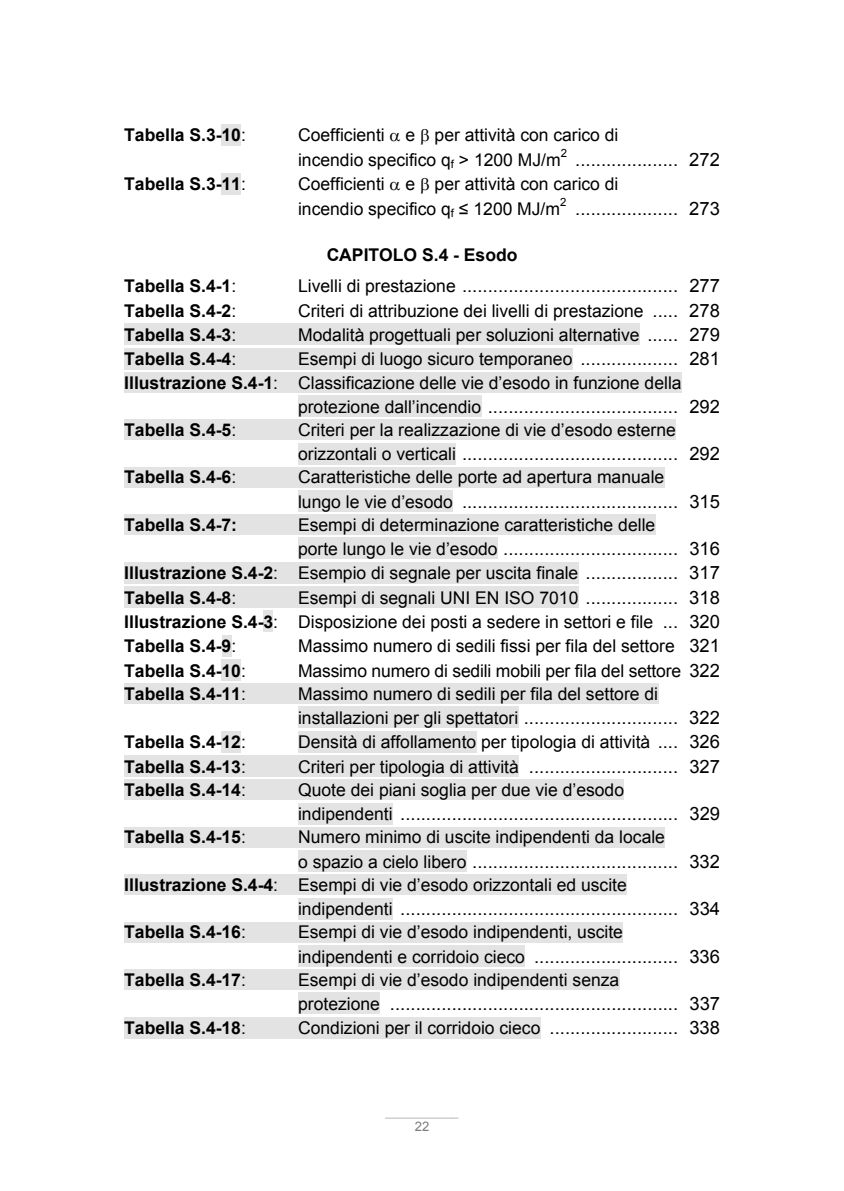
<style>
.page{position:relative;width:844px;height:1191px;background:#fff}
.page>*{position:absolute;margin:0;border:0;box-sizing:border-box;transform-origin:0 0}
.t1{font:18.38px "Arial";color:#000}
.t2{font:17.5px/24.3px "Arial";color:#000}
.t3{font:700 17.5px "Arial";color:#000}
.t4{font:13.12px "Arial";color:#bfbfbf}
.t5{font:13.12px "Arial";color:#7e7e7e}
.t6{font:11.38px "Arial";color:#000}
.s1{font-weight:400}
.s2{font-size:17.5px}
.s3{font-size:18.38px}
.s4{font-weight:700}
</style>
<div class="page">
<div style="left:222px;top:124px;width:19px;height:21px;background:#e3e3e3"></div>
<div style="left:222px;top:173px;width:19px;height:21px;background:#e3e3e3"></div>
<div style="left:124px;top:324px;width:515px;height:21px;background:#e3e3e3"></div>
<div style="left:124px;top:348px;width:448px;height:21px;background:#e3e3e3"></div>
<div style="left:124px;top:372px;width:557px;height:20px;background:#e3e3e3"></div>
<div style="left:298px;top:395px;width:183px;height:21px;background:#e3e3e3"></div>
<div style="left:124px;top:420px;width:551px;height:20px;background:#e3e3e3"></div>
<div style="left:298px;top:443px;width:157px;height:21px;background:#e3e3e3"></div>
<div style="left:124px;top:467px;width:540px;height:20px;background:#e3e3e3"></div>
<div style="left:298px;top:490px;width:155px;height:21px;background:#e3e3e3"></div>
<div style="left:124px;top:515px;width:531px;height:20px;background:#e3e3e3"></div>
<div style="left:298px;top:538px;width:199px;height:21px;background:#e3e3e3"></div>
<div style="left:124px;top:562px;width:454px;height:21px;background:#e3e3e3"></div>
<div style="left:124px;top:586px;width:454px;height:21px;background:#e3e3e3"></div>
<div style="left:263px;top:611px;width:10px;height:21px;background:#e3e3e3"></div>
<div style="left:222px;top:635px;width:9px;height:21px;background:#e3e3e3"></div>
<div style="left:222px;top:659px;width:19px;height:21px;background:#e3e3e3"></div>
<div style="left:124px;top:684px;width:534px;height:20px;background:#e3e3e3"></div>
<div style="left:298px;top:707px;width:220px;height:21px;background:#e3e3e3"></div>
<div style="left:222px;top:731px;width:19px;height:21px;background:#e3e3e3"></div>
<div style="left:298px;top:731px;width:178px;height:21px;background:#e3e3e3"></div>
<div style="left:124px;top:755px;width:395px;height:21px;background:#e3e3e3"></div>
<div style="left:124px;top:780px;width:500px;height:20px;background:#e3e3e3"></div>
<div style="left:298px;top:803px;width:94px;height:21px;background:#e3e3e3"></div>
<div style="left:124px;top:827px;width:541px;height:20px;background:#e3e3e3"></div>
<div style="left:298px;top:850px;width:168px;height:21px;background:#e3e3e3"></div>
<div style="left:124px;top:874px;width:503px;height:21px;background:#e3e3e3"></div>
<div style="left:298px;top:898px;width:94px;height:21px;background:#e3e3e3"></div>
<div style="left:124px;top:922px;width:499px;height:20px;background:#e3e3e3"></div>
<div style="left:298px;top:945px;width:227px;height:21px;background:#e3e3e3"></div>
<div style="left:124px;top:969px;width:495px;height:20px;background:#e3e3e3"></div>
<div style="left:298px;top:992px;width:82px;height:22px;background:#e3e3e3"></div>
<div style="left:124px;top:1017px;width:416px;height:21px;background:#e3e3e3"></div>
<p class="t3" style="left:124px;top:125px;width:123px">Tabella S.3-10<span class="s1">:</span></p>
<p class="t2" style="left:298px;top:123px;width:322px">Coefficienti e per attività con carico di incendio specifico q<sub>f</sub> &gt; 1200 MJ/m</p>
<p class="t6" style="left:560px;top:147px;width:8px">2</p>
<p class="t1" style="left:575px;top:149px;width:146px">.................... 272</p>
<p class="t3" style="left:124px;top:174px;width:123px">Tabella S.3-11<span class="s1">:</span></p>
<p class="t2" style="left:298px;top:172px;width:322px">Coefficienti e per attività con carico di incendio specifico q<sub>f</sub> ≤ 1200 MJ/m</p>
<p class="t6" style="left:560px;top:196px;width:8px">2</p>
<p class="t1" style="left:575px;top:198px;width:146px">.................... 273</p>
<p class="t3" style="left:326px;top:245px;width:192px">CAPITOLO S.4 - Esodo</p>
<p class="t3" style="left:124px;top:276px;width:113px">Tabella S.4-1<span class="s1">:</span></p>
<p class="t1" style="left:298px;top:276px;width:423px"><span class="s2">Livelli di prestazione</span> .......................................... 277</p>
<p class="t3" style="left:124px;top:301px;width:113px">Tabella S.4-2<span class="s1">:</span></p>
<p class="t2" style="left:298px;top:298px;width:423px">Criteri di attribuzione dei livelli di prestazione <span class="s3">..... 278</span></p>
<p class="t3" style="left:124px;top:325px;width:113px">Tabella S.4-3<span class="s1">:</span></p>
<p class="t2" style="left:298px;top:323px;width:423px">Modalità progettuali per soluzioni alternative <span class="s3">...... 279</span></p>
<p class="t3" style="left:124px;top:349px;width:113px">Tabella S.4-4<span class="s1">:</span></p>
<p class="t2" style="left:124px;top:347px;width:597px;line-height:23.3px;text-indent:174px">Esempi di luogo sicuro temporaneo <span class="s3">................... 281<br></span><span class="s4">Illustrazione S.4-1</span>: Classificazione delle vie d’esodo in funzione della</p>
<p class="t1" style="left:298px;top:396px;width:423px"><span class="s2">protezione dall’incendio</span> ..................................... 292</p>
<p class="t3" style="left:124px;top:420px;width:113px">Tabella S.4-5<span class="s1">:</span></p>
<p class="t2" style="left:298px;top:418px;width:379px">Criteri per la realizzazione di vie d’esodo esterne</p>
<p class="t1" style="left:298px;top:443px;width:423px"><span class="s2">orizzontali o verticali</span> .......................................... 292</p>
<p class="t3" style="left:124px;top:467px;width:113px">Tabella S.4-6<span class="s1">:</span></p>
<p class="t2" style="left:298px;top:465px;width:367px">Caratteristiche delle porte ad apertura manuale</p>
<p class="t1" style="left:298px;top:491px;width:423px"><span class="s2">lungo le vie d’esodo</span> .......................................... 315</p>
<p class="t3" style="left:124px;top:515px;width:114px">Tabella S.4-7:</p>
<p class="t2" style="left:298px;top:512px;width:358px">Esempi di determinazione caratteristiche delle</p>
<p class="t1" style="left:298px;top:538px;width:423px"><span class="s2">porte lungo le vie d’esodo</span> .................................. 316</p>
<p class="t2" style="left:124px;top:561px;width:597px"><span class="s4">Illustrazione S.4-2</span>: Esempio di segnale per uscita finale <span class="s3">.................. 317<br></span><span class="s4">Tabella S.4-8</span>:</p>
<p class="t2" style="left:124px;top:585px;width:597px;text-align:justify;text-indent:174px">Esempi di segnali UNI EN ISO 7010 <span class="s3">.................. 318<br></span><span class="s4">Illustrazione S.4-3</span>: Disposizione dei posti a sedere in settori e file <span class="s3">... 320<br></span><span class="s4">Tabella S.4-9</span>:</p>
<p class="t2" style="left:298px;top:634px;width:423px">Massimo numero di sedili fissi per fila del settore <span class="s3">321</span></p>
<p class="t3" style="left:124px;top:661px;width:123px">Tabella S.4-10<span class="s1">:</span></p>
<p class="t2" style="left:298px;top:658px;width:423px">Massimo numero di sedili mobili per fila del settore <span class="s3">322</span></p>
<p class="t3" style="left:124px;top:684px;width:123px">Tabella S.4-11<span class="s1">:</span></p>
<p class="t2" style="left:298px;top:681px;width:361px">Massimo numero di sedili per fila del settore di</p>
<p class="t1" style="left:298px;top:707px;width:423px"><span class="s2">installazioni per gli spettatori</span> .............................. 322</p>
<p class="t3" style="left:124px;top:732px;width:123px">Tabella S.4-12<span class="s1">:</span></p>
<p class="t2" style="left:298px;top:730px;width:423px">Densità di affollamento per tipologia di attività <span class="s3">.... 326</span></p>
<p class="t3" style="left:124px;top:757px;width:123px">Tabella S.4-13<span class="s1">:</span></p>
<p class="t1" style="left:298px;top:756px;width:423px"><span class="s2">Criteri per tipologia di attività</span> ............................. 327</p>
<p class="t3" style="left:124px;top:780px;width:123px">Tabella S.4-14<span class="s1">:</span></p>
<p class="t2" style="left:298px;top:778px;width:327px">Quote dei piani soglia per due vie d’esodo</p>
<p class="t1" style="left:298px;top:803px;width:423px"><span class="s2">indipendenti</span> ...................................................... 329</p>
<p class="t3" style="left:124px;top:827px;width:123px">Tabella S.4-15<span class="s1">:</span></p>
<p class="t2" style="left:298px;top:825px;width:368px">Numero minimo di uscite indipendenti da locale</p>
<p class="t1" style="left:298px;top:851px;width:423px"><span class="s2">o spazio a cielo libero</span> ........................................ 332</p>
<p class="t2" style="left:124px;top:872px;width:504px"><span class="s4">Illustrazione S.4-4</span>: Esempi di vie d’esodo orizzontali ed uscite</p>
<p class="t1" style="left:298px;top:898px;width:423px"><span class="s2">indipendenti</span> ...................................................... 334</p>
<p class="t3" style="left:124px;top:922px;width:123px">Tabella S.4-16<span class="s1">:</span></p>
<p class="t2" style="left:298px;top:920px;width:326px">Esempi di vie d’esodo indipendenti, uscite</p>
<p class="t1" style="left:298px;top:946px;width:423px"><span class="s2">indipendenti e corridoio cieco</span> ............................ 336</p>
<p class="t3" style="left:124px;top:970px;width:123px">Tabella S.4-17<span class="s1">:</span></p>
<p class="t2" style="left:298px;top:967px;width:322px">Esempi di vie d’esodo indipendenti senza</p>
<p class="t1" style="left:298px;top:993px;width:423px"><span class="s2">protezione</span> ........................................................ 337</p>
<p class="t3" style="left:124px;top:1018px;width:123px">Tabella S.4-18<span class="s1">:</span></p>
<p class="t2" style="left:298px;top:1016px;width:423px">Condizioni per il corridoio cieco <span class="s3">......................... 338</span></p>
<p class="t4" style="left:385px;top:1103px;width:75px">__________</p>
<p class="t5" style="left:414px;top:1119px;width:16px">22</p>
</div>
